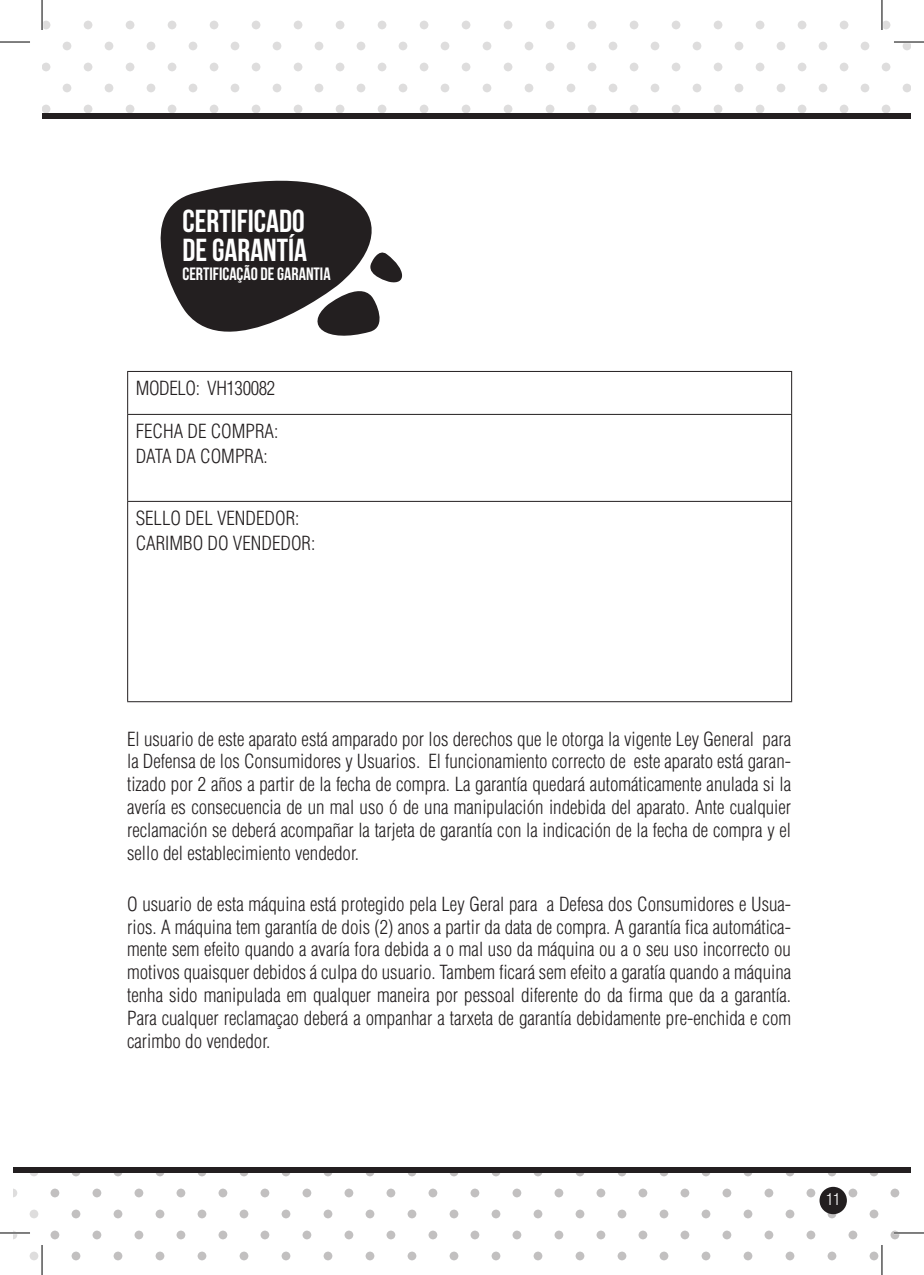
<style>
.page{position:relative;width:924px;height:1275px;background:#fff}
.page>*{position:absolute;margin:0;border:0;box-sizing:border-box;transform-origin:0 0}
.t1{font:31.8px/29px "Bebas Neue";color:#fff}
.PARRAFO{font:300 condensed 19px/22.8px "Helvetica";color:#231f20;text-align:justify}
.PARRAFO-2{font:300 condensed 19px "Helvetica";letter-spacing:-.02em;color:#231f20}
.t2{font:17.8px "Bebas Neue";color:#fff}
.t3{font:300 condensed 16px "Helvetica";color:#fff}
</style>
<div class="page">
<svg style="left:14px;top:1172px;width:895px;height:89px"></svg>
<div style="left:14px;top:1166px;width:895px;height:6px;background:#231f20"></div>
<svg style="left:160px;top:180px;width:212px;height:152px;fill:#231f20"></svg>
<svg style="left:303px;top:248px;width:100px;height:88px"></svg>
<svg style="left:42px;top:15px;width:867px;height:98px"></svg>
<div style="left:42px;top:113px;width:867px;height:6px;background:#231f20"></div>
<hr style="left:127px;top:371px;width:664px;height:1px;background:#231f20">
<hr style="left:127px;top:372px;width:1px;height:42px;background:#231f20">
<hr style="left:790px;top:372px;width:1px;height:42px;background:#231f20">
<hr style="left:127px;top:414px;width:664px;height:1px;background:#231f20">
<hr style="left:127px;top:415px;width:1px;height:86px;background:#231f20">
<hr style="left:790px;top:415px;width:1px;height:86px;background:#231f20">
<hr style="left:127px;top:501px;width:664px;height:1px;background:#231f20">
<hr style="left:127px;top:502px;width:1px;height:199px;background:#231f20">
<hr style="left:790px;top:502px;width:1px;height:199px;background:#231f20">
<hr style="left:127px;top:701px;width:664px;height:1px;background:#231f20">
<hr style="left:893px;top:41px;width:30px;height:2px;background:#fff">
<hr style="left:0;top:1231px;width:30px;height:3px;background:#fff">
<hr style="left:893px;top:1231px;width:30px;height:3px;background:#fff">
<hr style="left:41px;top:1245px;width:2px;height:30px;background:#fff">
<hr style="left:880px;top:0;width:2px;height:30px;background:#fff">
<hr style="left:880px;top:1245px;width:2px;height:30px;background:#fff">
<hr style="left:0;top:42px;width:30px;height:1px;background:#000">
<hr style="left:893px;top:42px;width:30px;height:1px;background:#000">
<hr style="left:0;top:1232px;width:30px;height:1px;background:#000">
<hr style="left:893px;top:1232px;width:30px;height:1px;background:#000">
<hr style="left:42px;top:0;width:1px;height:30px;background:#000">
<hr style="left:42px;top:1245px;width:1px;height:30px;background:#000">
<hr style="left:881px;top:0;width:1px;height:30px;background:#000">
<hr style="left:881px;top:1245px;width:1px;height:30px;background:#000">
<h1 class="t1" style="left:182px;top:206px;width:126px">CERTIFICADO<br>DE GARANTÍA</h1>
<p class="t2" style="left:182px;top:264px;width:150px">CERTIFICAÇÃO DE GARANTIA</p>
<p class="PARRAFO-2" style="left:136px;top:376px;width:141px">MODELO: VH130082</p>
<p class="PARRAFO" style="left:136px;top:419px;width:144px">FECHA DE COMPRA:</p>
<p class="PARRAFO" style="left:136px;top:445px;width:133px">DATA DA COMPRA:</p>
<p class="PARRAFO" style="left:136px;top:506px;width:165px">SELLO DEL VENDEDOR:</p>
<p class="PARRAFO" style="left:136px;top:532px;width:181px">CARIMBO DO VENDEDOR:</p>
<p class="PARRAFO" style="left:127px;top:727px;width:665px">El usuario de este aparato está amparado por los derechos que le otorga la vigente Ley General para la Defensa de los Consumidores y Usuarios. El funcionamiento correcto de este aparato está garan&shy;tizado por 2 años a partir de la fecha de compra. La garantía quedará automáticamente anulada si la avería es consecuencia de un mal uso ó de una manipulación indebida del aparato. Ante cualquier reclamación se deberá acompañar la tarjeta de garantía con la indicación de la fecha de compra y el sello del establecimiento vendedor.</p>
<p class="PARRAFO" style="left:127px;top:892px;width:665px">O usuario de esta máquina está protegido pela Ley Geral para a Defesa dos Consumidores e Usua&shy;rios. A máquina tem garantía de dois (2) anos a partir da data de compra. A garantía fica automática&shy;mente sem efeito quando a avaría fora debida a o mal uso da máquina ou a o seu uso incorrecto ou motivos quaisquer debidos á culpa do usuario. Tambem ficará sem efeito a garatía quando a máquina tenha sido manipulada em qualquer maneira por pessoal diferente do da firma que da a garantía.<br>Para cualquer reclamaçao deberá a ompanhar a tarxeta de garantía debidamente pre-enchida e com carimbo do vendedor.</p>
<p class="t3" style="left:825px;top:1189px;width:16px">11</p>
</div>
